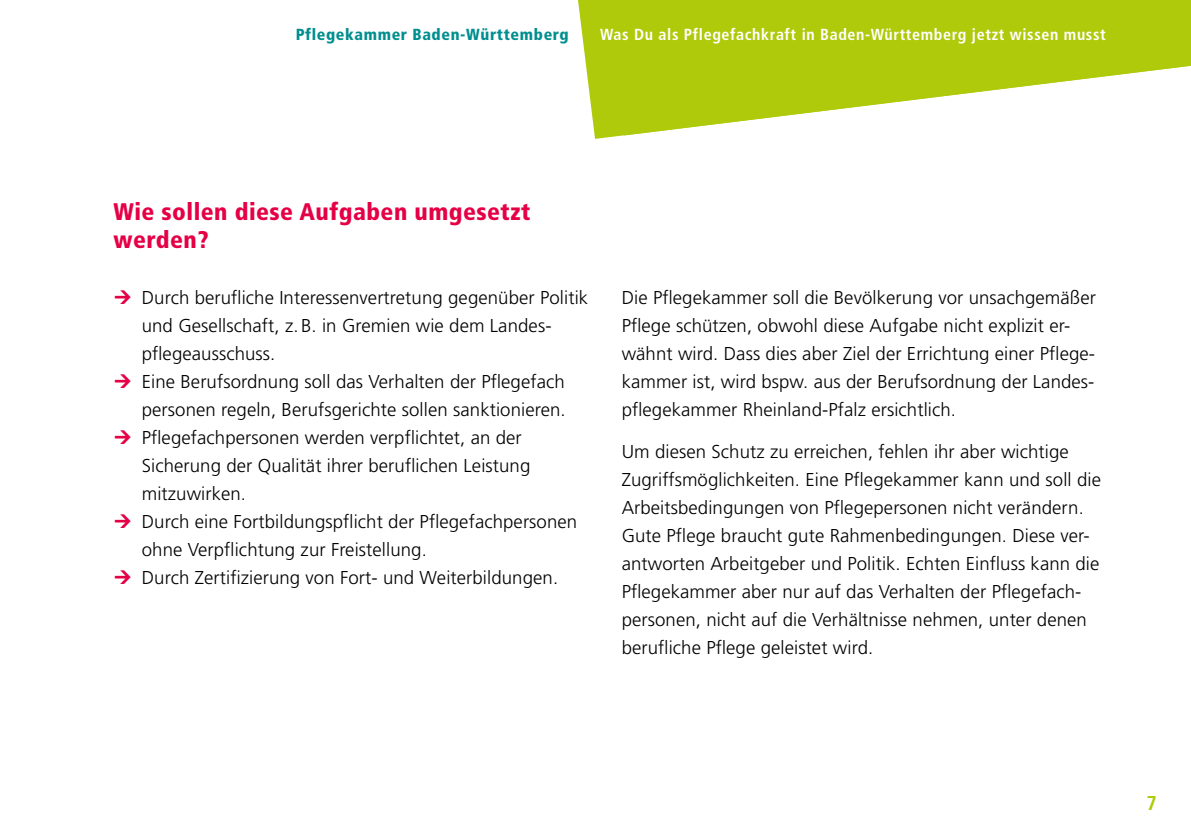
<style>
.page{position:relative;width:1191px;height:840px;background:#fff}
.page>*{position:absolute;margin:0;border:0;box-sizing:border-box;transform-origin:0 0}
.t1{font:900 condensed 24px/28px "Frutiger LT Std";letter-spacing:.02em;color:#e50046}
.t2{font:700 condensed 20px "Frutiger LT Std";color:#afca0b}
.t3{font:300 18.6px/28px "Frutiger LT Std";letter-spacing:.005em;color:#000}
.t4{font:700 condensed 16px "Frutiger LT Std";letter-spacing:.04em;color:#fff}
.t5{font:900 condensed 16px "Frutiger LT Std";letter-spacing:.04em;color:#008e8f}
</style>
<div class="page">
<svg style="left:578px;top:0;width:613px;height:139px;fill:#afca0b"></svg>
<p class="t5" style="left:296px;top:25px;width:274px">Pflegekammer Baden-Württemberg</p>
<p class="t4" style="left:600px;top:25px;width:507px">Was Du als Pflegefachkraft in Baden-Württemberg jetzt wissen musst</p>
<p class="t1" style="left:113px;top:197px;width:418px">Wie sollen diese Aufgaben umgesetzt werden?</p>
<p class="t3" style="left:142px;top:283px;width:448px">Durch berufliche Interessenvertretung gegenüber Politik und Gesellschaft, z.B. in Gremien wie dem Landes&shy;pflegeausschuss.<br>Eine Berufsordnung soll das Verhalten der Pflegefach personen regeln, Berufsgerichte sollen sanktionieren.<br>Pflegefachpersonen werden verpflichtet, an der Sicherung der Qualität ihrer beruflichen Leistung mitzuwirken.<br>Durch eine Fortbildungspflicht der Pflegefachpersonen ohne Verpflichtung zur Freistellung.<br>Durch Zertifizierung von Fort- und Weiterbildungen.</p>
<p class="t3" style="left:621px;top:283px;width:476px">Die Pflegekammer soll die Bevölkerung vor unsachgemäßer Pflege schützen, obwohl diese Aufgabe nicht explizit er&shy;wähnt wird. Dass dies aber Ziel der Errichtung einer Pflege&shy;kammer ist, wird bspw. aus der Berufsordnung der Landes&shy;pflegekammer Rheinland-Pfalz ersichtlich.</p>
<p class="t3" style="left:621px;top:437px;width:481px">Um diesen Schutz zu erreichen, fehlen ihr aber wichtige Zugriffsmöglichkeiten. Eine Pflegekammer kann und soll die Arbeitsbedingungen von Pflegepersonen nicht verändern.<br>Gute Pflege braucht gute Rahmenbedingungen. Diese ver&shy;antworten Arbeitgeber und Politik. Echten Einfluss kann die Pflegekammer aber nur auf das Verhalten der Pflegefach&shy;personen, nicht auf die Verhältnisse nehmen, unter denen berufliche Pflege geleistet wird.</p>
<p class="t2" style="left:1146px;top:790px;width:12px">7</p>
</div>
